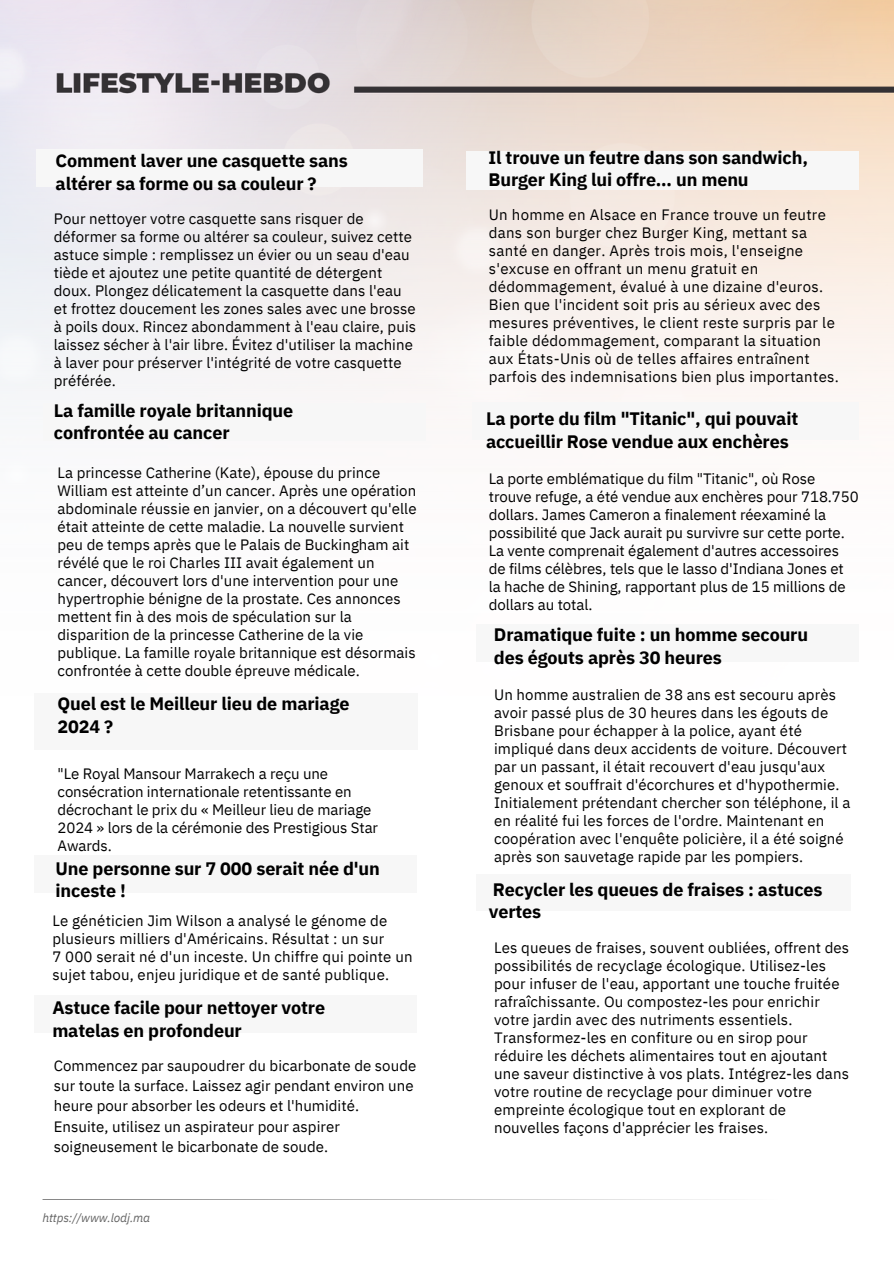
<style>
.page{position:relative;width:894px;height:1264px;background:#fff}
.page>*{position:absolute;margin:0;border:0;box-sizing:border-box;transform-origin:0 0}
.t1{font:700 18px/22.5px "IBM Plex Sans";letter-spacing:-.01em;color:#000}
.t2{font:15px/18px "IBM Plex Sans";letter-spacing:.005em;color:#000}
.t3{font:italic 12px "IBM Plex Sans";letter-spacing:-.01em;color:#646464}
</style>
<div class="page">
<img style="left:0;top:0;width:893px;height:1200px">
<div style="left:34px;top:693px;width:383px;height:57px;background:#f7f7f7"></div>
<div style="left:43px;top:403px;width:382px;height:38px;background:#f7f7f7"></div>
<div style="left:34px;top:855px;width:383px;height:38px;background:#f7f7f7"></div>
<div style="left:34px;top:995px;width:383px;height:38px;background:#f7f7f7"></div>
<svg style="left:43px;top:1199px;width:807px;height:1px"></svg>
<svg style="left:36px;top:140px;width:814px;height:1px"></svg>
<div style="left:37px;top:149px;width:385px;height:38px;background:#f7f7f7"></div>
<div style="left:466px;top:151px;width:392px;height:38px;background:#f7f7f7"></div>
<div style="left:472px;top:402px;width:386px;height:38px;background:#f7f7f7"></div>
<div style="left:476px;top:624px;width:382px;height:38px;background:#f7f7f7"></div>
<div style="left:476px;top:874px;width:374px;height:37px;background:#f7f7f7"></div>
<p class="t1" style="left:56px;top:149px;width:294px">Comment laver une casquette sans altérer sa forme ou sa couleur ?</p>
<p class="t1" style="left:488px;top:146px;width:321px">Il trouve un feutre dans son sandwich,<br>Burger King lui offre… un menu</p>
<p class="t2" style="left:54px;top:209px;width:363px">Pour nettoyer votre casquette sans risquer de déformer sa forme ou altérer sa couleur, suivez cette astuce simple : remplissez un évier ou un seau d'eau tiède et ajoutez une petite quantité de détergent doux. Plongez délicatement la casquette dans l'eau et frottez doucement les zones sales avec une brosse à poils doux. Rincez abondamment à l'eau claire, puis laissez sécher à l'air libre. Évitez d'utiliser la machine à laver pour préserver l'intégrité de votre casquette préférée.</p>
<p class="t2" style="left:488px;top:206px;width:351px">Un homme en Alsace en France trouve un feutre dans son burger chez Burger King, mettant sa santé en danger. Après trois mois, l'enseigne s'excuse en offrant un menu gratuit en dédommagement, évalué à une dizaine d'euros.<br>Bien que l'incident soit pris au sérieux avec des mesures préventives, le client reste surpris par le faible dédommagement, comparant la situation aux États-Unis où de telles affaires entraînent parfois des indemnisations bien plus importantes.</p>
<p class="t1" style="left:54px;top:398px;width:241px">La famille royale britannique confrontée au cancer</p>
<p class="t2" style="left:58px;top:463px;width:360px">La princesse Catherine (Kate), épouse du prince William est atteinte d’un cancer. Après une opération abdominale réussie en janvier, on a découvert qu'elle était atteinte de cette maladie. La nouvelle survient peu de temps après que le Palais de Buckingham ait révélé que le roi Charles III avait également un cancer, découvert lors d'une intervention pour une hypertrophie bénigne de la prostate. Ces annonces mettent fin à des mois de spéculation sur la disparition de la princesse Catherine de la vie publique. La famille royale britannique est désormais confrontée à cette double épreuve médicale.</p>
<p class="t1" style="left:58px;top:692px;width:293px">Quel est le Meilleur lieu de mariage<br>2024 ?</p>
<p class="t2" style="left:58px;top:764px;width:322px">"Le Royal Mansour Marrakech a reçu une consécration internationale retentissante en décrochant le prix du « Meilleur lieu de mariage 2024 » lors de la cérémonie des Prestigious Star Awards.</p>
<p class="t1" style="left:56px;top:856px;width:326px">Une personne sur 7 000 serait née d'un inceste !</p>
<p class="t2" style="left:52px;top:911px;width:361px">Le généticien Jim Wilson a analysé le génome de plusieurs milliers d'Américains. Résultat : un sur<br>7 000 serait né d'un inceste. Un chiffre qui pointe un sujet tabou, enjeu juridique et de santé publique.</p>
<p class="t1" style="left:52px;top:996px;width:274px">Astuce facile pour nettoyer votre matelas en profondeur</p>
<p class="t2" style="left:54px;top:1055px;width:364px;line-height:20.2px">Commencez par saupoudrer du bicarbonate de soude sur toute la surface. Laissez agir pendant environ une heure pour absorber les odeurs et l'humidité.<br>Ensuite, utilisez un aspirateur pour aspirer soigneusement le bicarbonate de soude.</p>
<p class="t3" style="left:43px;top:1209px;width:109px">https://www.lodj.ma</p>
<p class="t1" style="left:486px;top:407px;width:313px">La porte du film "Titanic", qui pouvait accueillir Rose vendue aux enchères</p>
<p class="t2" style="left:488px;top:469px;width:371px">La porte emblématique du film "Titanic", où Rose trouve refuge, a été vendue aux enchères pour 718.750 dollars. James Cameron a finalement réexaminé la possibilité que Jack aurait pu survivre sur cette porte.<br>La vente comprenait également d'autres accessoires de films célèbres, tels que le lasso d'Indiana Jones et la hache de Shining, rapportant plus de 15 millions de dollars au total.</p>
<p class="t1" style="left:494px;top:623px;width:315px">Dramatique fuite : un homme secouru des égouts après 30 heures</p>
<p class="t2" style="left:494px;top:685px;width:358px">Un homme australien de 38 ans est secouru après avoir passé plus de 30 heures dans les égouts de Brisbane pour échapper à la police, ayant été impliqué dans deux accidents de voiture. Découvert par un passant, il était recouvert d'eau jusqu'aux genoux et souffrait d'écorchures et d'hypothermie.<br>Initialement prétendant chercher son téléphone, il a en réalité fui les forces de l'ordre. Maintenant en coopération avec l'enquête policière, il a été soigné après son sauvetage rapide par les pompiers.</p>
<p class="t1" style="left:488px;top:878px;width:335px">Recycler les queues de fraises : astuces vertes</p>
<p class="t2" style="left:494px;top:937px;width:356px">Les queues de fraises, souvent oubliées, offrent des possibilités de recyclage écologique. Utilisez-les pour infuser de l'eau, apportant une touche fruitée rafraîchissante. Ou compostez-les pour enrichir votre jardin avec des nutriments essentiels.<br>Transformez-les en confiture ou en sirop pour réduire les déchets alimentaires tout en ajoutant une saveur distinctive à vos plats. Intégrez-les dans votre routine de recyclage pour diminuer votre empreinte écologique tout en explorant de nouvelles façons d'apprécier les fraises.</p>
</div>
